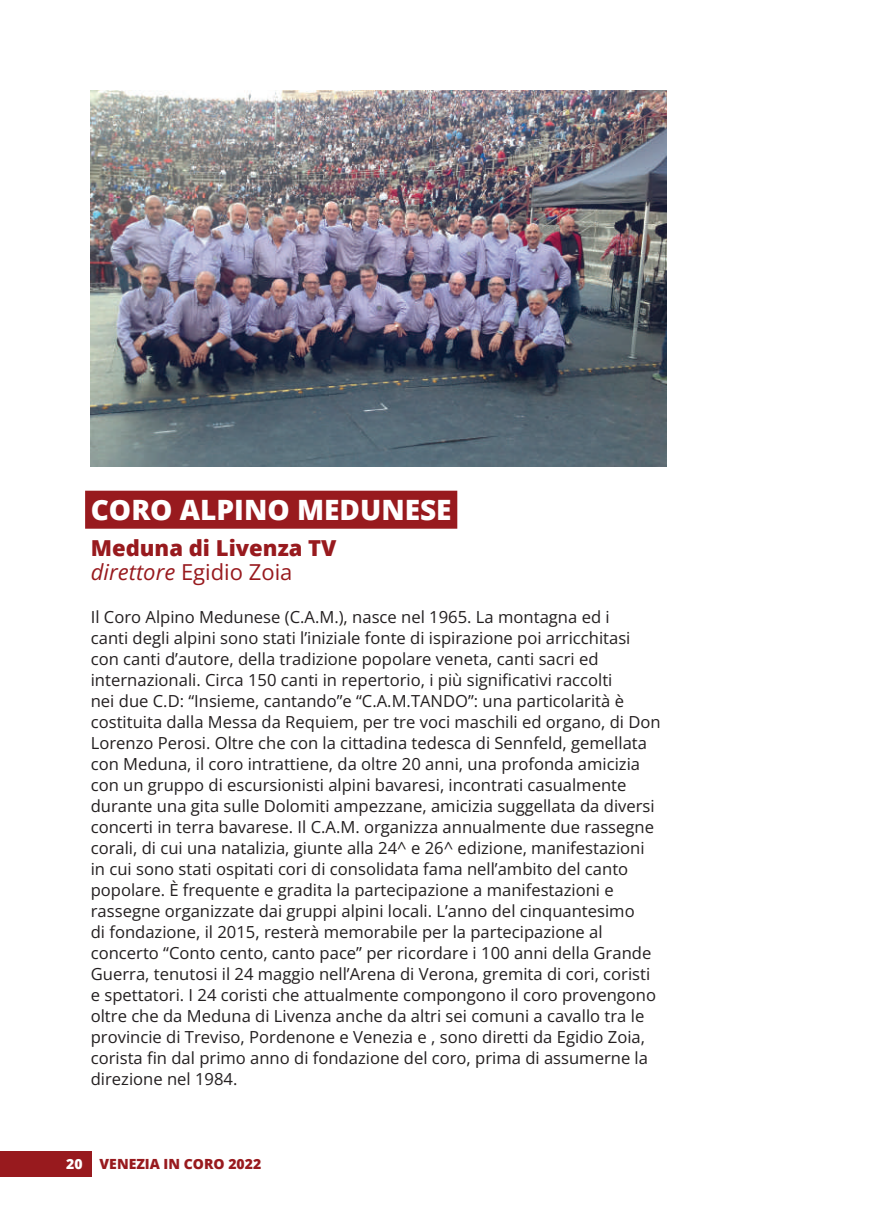
<style>
.page{position:relative;width:874px;height:1225px;background:#fff}
.page>*{position:absolute;margin:0;border:0;box-sizing:border-box;transform-origin:0 0}
.t1{font:800 28px "Open Sans";color:#fff}
.t2{font:800 22px/24px "Open Sans";color:#981a1e}
.t3{font:16.6px/21px "Open Sans";color:#231f20}
.t4{font:800 14px "Open Sans";color:#981a1e}
.s1{font-weight:400;font-style:italic}
.s2{font-weight:400}
.s3{color:#fff}
</style>
<div class="page">
<div style="left:0;top:1151px;width:91px;height:25px;background:#981a1e"></div>
<div style="left:85px;top:491px;width:372px;height:38px;background:#981a1e"></div>
<img style="left:91px;top:91px;width:575px;height:375px">
<h1 class="t1" style="left:91px;top:489px;width:362px">CORO ALPINO MEDUNESE</h1>
<h2 class="t2" style="left:91px;top:534px;width:247px">Meduna di Livenza TV <span class="s1">direttore</span> <span class="s2">Egidio Zoia</span></h2>
<p class="t3" style="left:91px;top:606px;width:571px">Il Coro Alpino Medunese (C.A.M.), nasce nel 1965. La montagna ed i<br>canti degli alpini sono stati l’iniziale fonte di ispirazione poi arricchitasi con canti d’autore, della tradizione popolare veneta, canti sacri ed internazionali. Circa 150 canti in repertorio, i più significativi raccolti<br>nei due C.D: “Insieme, cantando”e “C.A.M.TANDO”: una particolarità è costituita dalla Messa da Requiem, per tre voci maschili ed organo, di Don Lorenzo Perosi. Oltre che con la cittadina tedesca di Sennfeld, gemellata con Meduna, il coro intrattiene, da oltre 20 anni, una profonda amicizia con un gruppo di escursionisti alpini bavaresi, incontrati casualmente durante una gita sulle Dolomiti ampezzane, amicizia suggellata da diversi concerti in terra bavarese. Il C.A.M. organizza annualmente due rassegne corali, di cui una natalizia, giunte alla 24^ e 26^ edizione, manifestazioni in cui sono stati ospitati cori di consolidata fama nell’ambito del canto popolare. È frequente e gradita la partecipazione a manifestazioni e rassegne organizzate dai gruppi alpini locali. L’anno del cinquantesimo<br>di fondazione, il 2015, resterà memorabile per la partecipazione al concerto “Conto cento, canto pace” per ricordare i 100 anni della Grande Guerra, tenutosi il 24 maggio nell’Arena di Verona, gremita di cori, coristi e spettatori. I 24 coristi che attualmente compongono il coro provengono oltre che da Meduna di Livenza anche da altri sei comuni a cavallo tra le provincie di Treviso, Pordenone e Venezia e , sono diretti da Egidio Zoia, corista fin dal primo anno di fondazione del coro, prima di assumerne la direzione nel 1984.</p>
<p class="t4" style="left:66px;top:1153px;width:196px"><span class="s3">20</span> VENEZIA IN CORO 2022</p>
</div>
